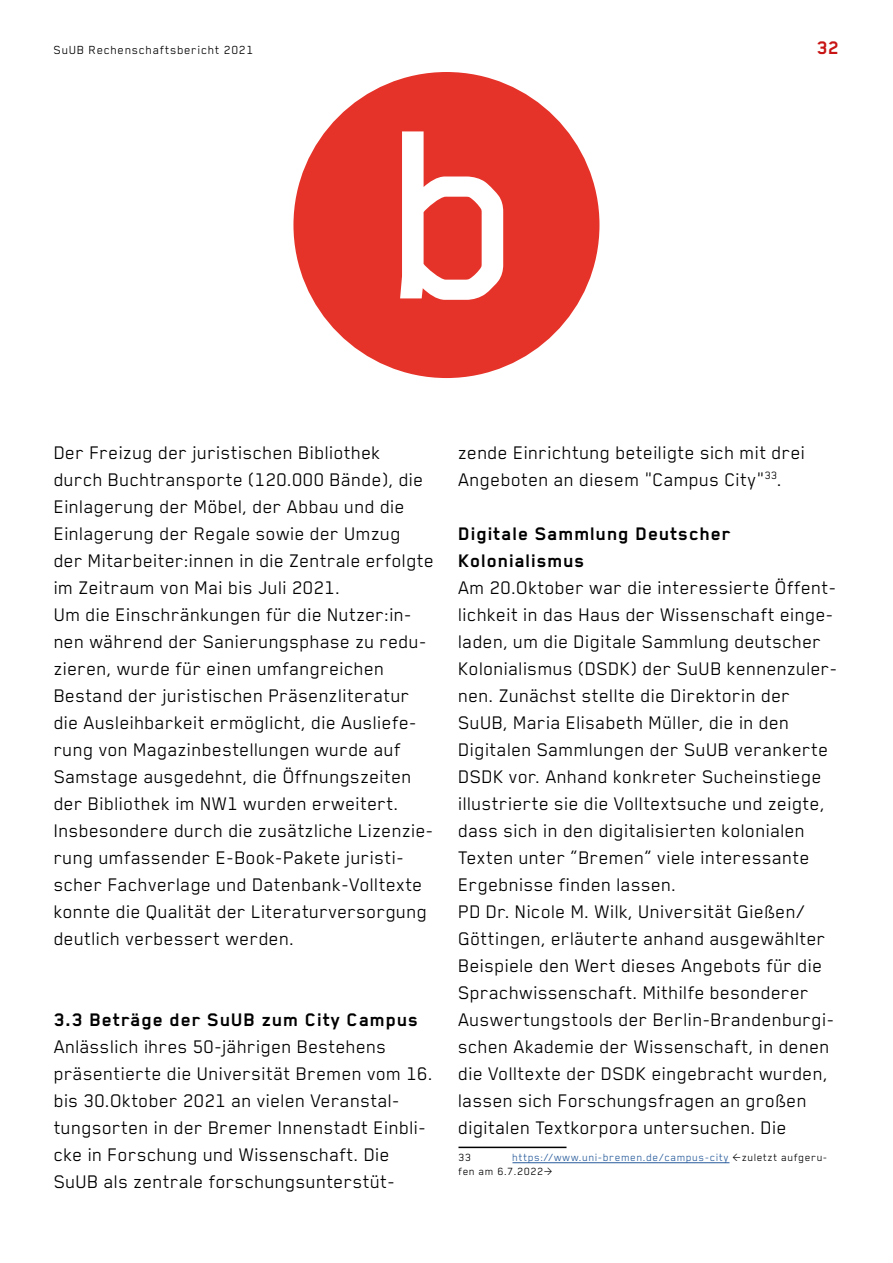
<style>
.page{position:relative;width:893px;height:1263px;background:#fff}
.page>*{position:absolute;margin:0;border:0;box-sizing:border-box;transform-origin:0 0}
.t1{font:21px/27px "Blender Pro";letter-spacing:.01em;color:#000}
.t2{font:700 21px/27px "Blender Pro";letter-spacing:.04em;color:#000}
.t3{font:700 21px "Blender Pro";color:#c81414}
.t4{font:13.5px "Blender Pro";letter-spacing:.05em;color:#000}
.t5{font:12px/13.5px "Blender Pro";letter-spacing:.05em;color:#275b9b}
.t6{font:12px "Blender Pro";color:#000}
.s1{color:#000}
</style>
<div class="page">
<svg style="left:293px;top:72px;width:306px;height:306px;fill:#e63329"></svg>
<hr style="left:458px;top:1146px;width:108px;height:2px;background:#000">
<hr style="left:512px;top:1162px;width:217px;height:1px;background:#275b9b">
<p class="t4" style="left:54px;top:43px;width:201px">SuUB Rechenschaftsbericht 2021</p>
<p class="t3" style="left:817px;top:37px;width:23px">32</p>
<p class="t1" style="left:54px;top:438px;width:382px">Der Freizug der juristischen Bibliothek durch Buchtransporte (120.000 Bände), die Einlagerung der Möbel, der Abbau und die Einlagerung der Regale sowie der Umzug der Mitarbeiter:innen in die Zentrale erfolgte im Zeitraum von Mai bis Juli 2021.<br>Um die Einschränkungen für die Nutzer:in&shy;nen während der Sanierungsphase zu redu&shy;zieren, wurde für einen umfangreichen Bestand der juristischen Präsenzliteratur die Ausleihbarkeit ermöglicht, die Ausliefe&shy;rung von Magazinbestellungen wurde auf Samstage ausgedehnt, die Öffnungszeiten der Bibliothek im NW1 wurden erweitert.<br>Insbesondere durch die zusätzliche Lizenzie&shy;rung umfassender E-Book-Pakete juristi&shy;scher Fachverlage und Datenbank-Volltexte konnte die Qualität der Literaturversorgung deutlich verbessert werden.</p>
<p class="t2" style="left:54px;top:1006px;width:366px">3.3 Beträge der SuUB zum City Campus</p>
<p class="t1" style="left:54px;top:1033px;width:381px">Anlässlich ihres 50-jährigen Bestehens präsentierte die Universität Bremen vom 16. bis 30.Oktober 2021 an vielen Veranstal&shy;tungsorten in der Bremer Innenstadt Einbli&shy;cke in Forschung und Wissenschaft. Die SuUB als zentrale forschungsunterstüt-</p>
<p class="t1" style="left:458px;top:439px;width:349px">zende Einrichtung beteiligte sich mit drei<br>Angeboten an diesem "Campus City"<sup>33</sup>.</p>
<p class="t2" style="left:458px;top:520px;width:274px">Digitale Sammlung Deutscher<br>Kolonialismus</p>
<p class="t1" style="left:458px;top:573px;width:381px">Am 20.Oktober war die interessierte Öffent&shy;lichkeit in das Haus der Wissenschaft einge&shy;laden, um die Digitale Sammlung deutscher Kolonialismus (DSDK) der SuUB kennenzuler&shy;nen. Zunächst stellte die Direktorin der SuUB, Maria Elisabeth Müller, die in den Digitalen Sammlungen der SuUB verankerte DSDK vor. Anhand konkreter Sucheinstiege illustrierte sie die Volltextsuche und zeigte, dass sich in den digitalisierten kolonialen Texten unter “Bremen” viele interessante Ergebnisse finden lassen.<br>PD Dr. Nicole M. Wilk, Universität Gießen/ Göttingen, erläuterte anhand ausgewählter Beispiele den Wert dieses Angebots für die Sprachwissenschaft. Mithilfe besonderer Auswertungstools der Berlin-Brandenburgi&shy;schen Akademie der Wissenschaft, in denen die Volltexte der DSDK eingebracht wurden, lassen sich Forschungsfragen an großen digitalen Textkorpora untersuchen. Die</p>
<p class="t6" style="left:458px;top:1151px;width:14px">33</p>
<p class="t5" style="left:458px;top:1150px;width:371px;text-indent:54px">https://www.uni-bremen.de/campus-city <span class="s1">&lt;zuletzt aufgeru&shy;fen am 6.7.2022&gt;</span></p>
</div>
